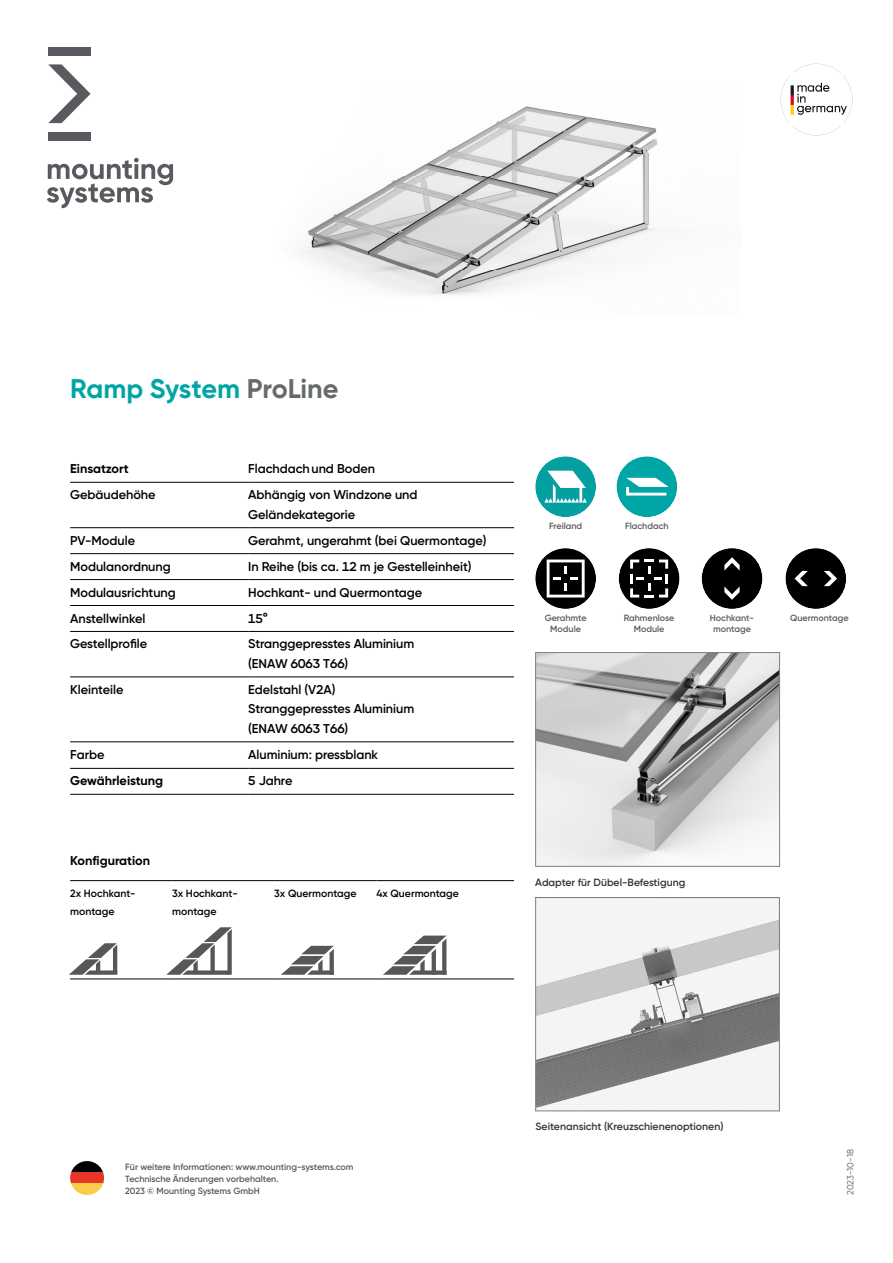
<style>
.page{position:relative;width:893px;height:1263px;background:#fff}
.page>*{position:absolute;margin:0;border:0;box-sizing:border-box;transform-origin:0 0}
.t1{font:700 27px "Gilroy";letter-spacing:-.005em;color:#00a5a5}
.t2{font:600 12.75px/19.5px "Gilroy";letter-spacing:-.005em;color:#000}
.t3{font:700 12.75px "Gilroy";letter-spacing:-.005em;color:#000}
.t4{font:600 10.5px "Gilroy";color:#333}
.t5{font:600 10.5px/18px "Gilroy";color:#000}
.t6{font:600 9px/10.5px "Gilroy";letter-spacing:-.005em;color:#5a595f;text-align:center}
.t7{font:9px "Gilroy";letter-spacing:-.015em;color:#5a595f}
.s1{color:#676a6c}
</style>
<div class="page">
<img style="left:302px;top:106px;width:358px;height:189px">
<svg style="left:781px;top:64px;width:71px;height:71px"></svg>
<img style="left:537px;top:654px;width:241px;height:210px">
<div style="left:535px;top:652px;width:245px;height:214px;border:1px solid #808080"></div>
<svg style="left:537px;top:899px;width:241px;height:210px"></svg>
<div style="left:535px;top:897px;width:245px;height:214px;border:1px solid #808080"></div>
<hr style="left:70px;top:482px;width:178px;height:1px;background:#000">
<hr style="left:248px;top:482px;width:266px;height:1px;background:#000">
<hr style="left:70px;top:527px;width:178px;height:1px;background:#000">
<hr style="left:248px;top:527px;width:266px;height:1px;background:#000">
<hr style="left:70px;top:553px;width:178px;height:1px;background:#000">
<hr style="left:248px;top:553px;width:266px;height:1px;background:#000">
<hr style="left:70px;top:579px;width:178px;height:1px;background:#000">
<hr style="left:248px;top:579px;width:266px;height:1px;background:#000">
<hr style="left:70px;top:605px;width:178px;height:1px;background:#000">
<hr style="left:248px;top:605px;width:266px;height:1px;background:#000">
<hr style="left:70px;top:631px;width:178px;height:1px;background:#000">
<hr style="left:248px;top:631px;width:266px;height:1px;background:#000">
<hr style="left:70px;top:676px;width:178px;height:1px;background:#000">
<hr style="left:248px;top:676px;width:266px;height:1px;background:#000">
<hr style="left:70px;top:741px;width:178px;height:1px;background:#000">
<hr style="left:248px;top:741px;width:266px;height:1px;background:#000">
<hr style="left:70px;top:768px;width:178px;height:1px;background:#000">
<hr style="left:248px;top:768px;width:266px;height:1px;background:#000">
<hr style="left:70px;top:794px;width:178px;height:1px;background:#000">
<hr style="left:248px;top:794px;width:266px;height:1px;background:#000">
<hr style="left:70px;top:880px;width:102px;height:1px;background:#000">
<hr style="left:172px;top:880px;width:102px;height:1px;background:#000">
<hr style="left:274px;top:880px;width:102px;height:1px;background:#000">
<hr style="left:376px;top:880px;width:138px;height:1px;background:#000">
<hr style="left:70px;top:978px;width:102px;height:1px;background:#000">
<hr style="left:172px;top:978px;width:102px;height:1px;background:#000">
<hr style="left:274px;top:978px;width:102px;height:1px;background:#000">
<hr style="left:376px;top:978px;width:138px;height:1px;background:#000">
<svg style="left:69px;top:943px;width:48px;height:32px"></svg>
<svg style="left:166px;top:927px;width:66px;height:48px"></svg>
<svg style="left:281px;top:946px;width:53px;height:29px"></svg>
<svg style="left:383px;top:935px;width:63px;height:40px"></svg>
<svg style="left:535px;top:456px;width:61px;height:61px"></svg>
<svg style="left:616px;top:456px;width:61px;height:61px"></svg>
<div style="left:535px;top:548px;width:61px;height:61px;background:#000;border-radius:50%"></div>
<svg style="left:547px;top:559px;width:38px;height:38px"></svg>
<div style="left:619px;top:548px;width:60px;height:61px;background:#000;border-radius:50%"></div>
<svg style="left:630px;top:559px;width:38px;height:38px"></svg>
<div style="left:785px;top:548px;width:61px;height:61px;background:#000;border-radius:50%"></div>
<svg style="left:794px;top:571px;width:14px;height:15px"></svg>
<svg style="left:824px;top:571px;width:13px;height:15px"></svg>
<div style="left:702px;top:548px;width:60px;height:61px;background:#000;border-radius:50%"></div>
<svg style="left:724px;top:557px;width:16px;height:13px"></svg>
<svg style="left:724px;top:586px;width:16px;height:14px"></svg>
<svg style="left:71px;top:1161px;width:32px;height:11px"></svg>
<div style="left:70px;top:1172px;width:34px;height:12px;background:#e73527"></div>
<svg style="left:71px;top:1184px;width:32px;height:11px"></svg>
<svg style="left:47px;top:158px;width:126px;height:50px"></svg>
<svg style="left:48px;top:64px;width:42px;height:59px"></svg>
<div style="left:48px;top:132px;width:42px;height:9px;background:#5a595f"></div>
<div style="left:48px;top:47px;width:42px;height:9px;background:#5a595f"></div>
<h1 class="t1" style="left:70px;top:371px;width:270px">Ramp System <span class="s1">ProLine</span></h1>
<p class="t3" style="left:70px;top:461px;width:60px">Einsatzort</p>
<p class="t2" style="left:248px;top:459px;width:128px">Flachdach und Boden</p>
<p class="t2" style="left:70px;top:485px;width:87px">Gebäudehöhe</p>
<p class="t2" style="left:248px;top:485px;width:171px">Abhängig von Windzone und<br>Geländekategorie</p>
<p class="t2" style="left:70px;top:530px;width:66px">PV-Module</p>
<p class="t2" style="left:248px;top:530px;width:240px">Gerahmt, ungerahmt (bei Quermontage)</p>
<p class="t2" style="left:70px;top:556px;width:102px">Modulanordnung</p>
<p class="t2" style="left:248px;top:556px;width:225px">In Reihe (bis ca. 12 m je Gestelleinheit)</p>
<p class="t2" style="left:70px;top:582px;width:107px">Modulausrichtung</p>
<p class="t2" style="left:248px;top:582px;width:176px">Hochkant- und Quermontage</p>
<p class="t2" style="left:70px;top:608px;width:77px">Anstellwinkel</p>
<p class="t2" style="left:248px;top:608px;width:21px">15°</p>
<p class="t2" style="left:70px;top:634px;width:79px">Gestellprofile</p>
<p class="t2" style="left:248px;top:634px;width:167px">Stranggepresstes Aluminium (ENAW 6063 T66)</p>
<p class="t2" style="left:70px;top:679px;width:55px">Kleinteile</p>
<p class="t2" style="left:248px;top:679px;width:167px">Edelstahl (V2A)<br>Stranggepresstes Aluminium (ENAW 6063 T66)</p>
<p class="t2" style="left:70px;top:744px;width:36px">Farbe</p>
<p class="t2" style="left:248px;top:744px;width:131px">Aluminium: pressblank</p>
<p class="t3" style="left:70px;top:773px;width:95px">Gewährleistung</p>
<p class="t2" style="left:248px;top:771px;width:46px">5 Jahre</p>
<p class="t3" style="left:70px;top:853px;width:82px">Konfiguration</p>
<p class="t5" style="left:70px;top:884px;width:67px">2x Hochkant&shy;montage</p>
<p class="t5" style="left:172px;top:884px;width:67px">3x Hochkant&shy;montage</p>
<p class="t5" style="left:274px;top:884px;width:84px">3x Quermontage</p>
<p class="t5" style="left:376px;top:884px;width:84px">4x Quermontage</p>
<p class="t6" style="left:549px;top:521px;width:35px">Freiland</p>
<p class="t6" style="left:625px;top:521px;width:45px">Flachdach</p>
<p class="t6" style="left:545px;top:613px;width:43px">Gerahmte<br>Module</p>
<p class="t6" style="left:624px;top:613px;width:52px">Rahmenlose<br>Module</p>
<p class="t6" style="left:710px;top:613px;width:46px">Hochkant&shy;montage</p>
<p class="t6" style="left:790px;top:613px;width:60px">Quermontage</p>
<p class="t4" style="left:535px;top:876px;width:152px">Adapter für Dübel-Befestigung</p>
<p class="t6" style="left:125px;top:1160px;width:230px;line-height:12px;text-align:left">Für weitere Informationen: www.mounting-systems.com<br>Technische Änderungen vorbehalten.<br>2023 © Mounting Systems GmbH</p>
<p class="t4" style="left:535px;top:1120px;width:190px">Seitenansicht (Kreuzschienenoptionen)</p>
<p class="t7" style="left:845px;top:1195px;width:47px;rotate:-90deg">2023-10-18</p>
</div>
